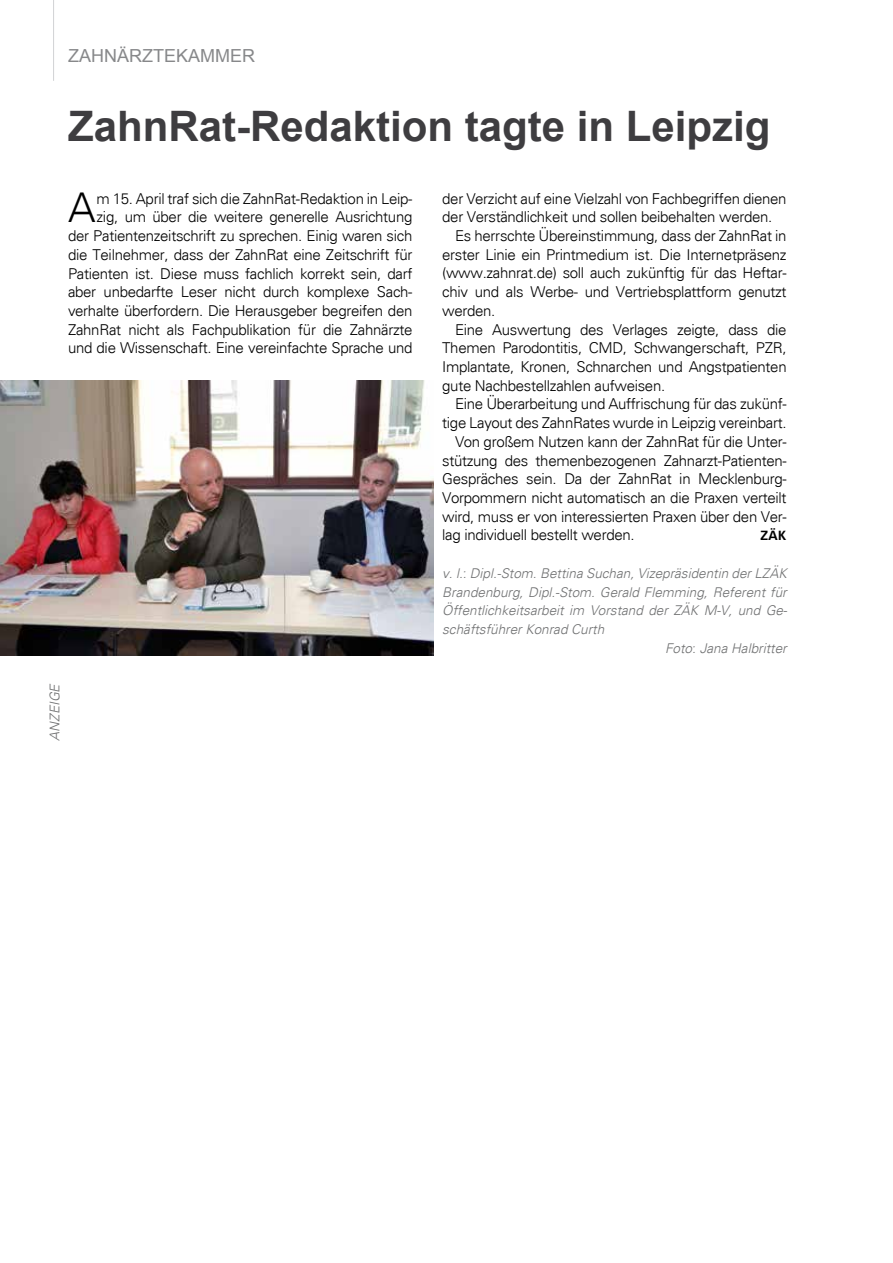
<style>
.page{position:relative;width:893px;height:1263px;background:#fff}
.page>*{position:absolute;margin:0;border:0;box-sizing:border-box;transform-origin:0 0}
.t1{font:700 42px "Arial";color:#3e3d40}
.t2{font:300 41.1px "Univers";color:#000}
.t3{font:18px "Arial";color:#87888a}
.t4{font:300 15px/18.8px "Univers";letter-spacing:-.02em;color:#000;text-align:right}
.t5{font:italic 300 13.5px "Univers";color:#707172}
.t6{font:700 13.5px "Univers";color:#000}
</style>
<div class="page">
<hr style="left:53px;top:0;width:1px;height:81px;background:#d1d2d4">
<img style="left:0;top:381px;width:434px;height:274px">
<p class="t3" style="left:68px;top:44px;width:189px">ZAHNÄRZTEKAMMER</p>
<h1 class="t1" style="left:68px;top:99px;width:704px">ZahnRat-Redaktion tagte in Leipzig</h1>
<h2 class="t2" style="left:68px;top:183px;width:29px">A</h2>
<p class="t4" style="left:68px;top:189px;width:346px">m 15. April traf sich die ZahnRat-Redaktion in Leip-<br>zig, um über die weitere generelle Ausrichtung<br>der Patientenzeitschrift zu sprechen. Einig waren sich die Teilnehmer, dass der ZahnRat eine Zeitschrift für Patienten ist. Diese muss fachlich korrekt sein, darf aber unbedarfte Leser nicht durch komplexe Sach&shy;verhalte überfordern. Die Herausgeber begreifen den ZahnRat nicht als Fachpublikation für die Zahnärzte und die Wissenschaft. Eine vereinfachte Sprache und</p>
<p class="t4" style="left:442px;top:189px;width:346px">der Verzicht auf eine Vielzahl von Fachbegriffen dienen</p>
<p class="t4" style="left:442px;top:208px;width:332px">der Verständlichkeit und sollen beibehalten werden.</p>
<p class="t4" style="left:455px;top:226px;width:333px">Es herrschte Übereinstimmung, dass der ZahnRat in</p>
<p class="t4" style="left:442px;top:245px;width:346px">erster Linie ein Printmedium ist. Die Internetpräsenz</p>
<p class="t4" style="left:442px;top:264px;width:346px">(www.zahnrat.de) soll auch zukünftig für das Heftar-</p>
<p class="t4" style="left:442px;top:282px;width:346px">chiv und als Werbe- und Vertriebsplattform genutzt</p>
<p class="t4" style="left:442px;top:301px;width:55px">werden.</p>
<p class="t4" style="left:455px;top:320px;width:333px">Eine Auswertung des Verlages zeigte, dass die</p>
<p class="t4" style="left:442px;top:339px;width:346px">Themen Parodontitis, CMD, Schwangerschaft, PZR,</p>
<p class="t4" style="left:442px;top:357px;width:346px">Implantate, Kronen, Schnarchen und Angstpatienten</p>
<p class="t4" style="left:442px;top:376px;width:224px">gute Nachbestellzahlen aufweisen.</p>
<p class="t4" style="left:455px;top:395px;width:333px">Eine Überarbeitung und Auffrischung für das zukünf-</p>
<p class="t4" style="left:442px;top:413px;width:346px">tige Layout des ZahnRates wurde in Leipzig vereinbart.</p>
<p class="t4" style="left:455px;top:432px;width:333px">Von großem Nutzen kann der ZahnRat für die Unter-</p>
<p class="t4" style="left:442px;top:451px;width:346px">stützung des themenbezogenen Zahnarzt-Patienten-</p>
<p class="t4" style="left:442px;top:470px;width:346px">Gespräches sein. Da der ZahnRat in Mecklenburg-</p>
<p class="t4" style="left:442px;top:488px;width:346px">Vorpommern nicht automatisch an die Praxen verteilt</p>
<p class="t4" style="left:442px;top:507px;width:346px">wird, muss er von interessierten Praxen über den Ver-</p>
<p class="t4" style="left:442px;top:526px;width:194px">lag individuell bestellt werden.</p>
<p class="t6" style="left:760px;top:527px;width:28px">ZÄK</p>
<p class="t5" style="left:442px;top:565px;width:346px">v. l.: Dipl.-Stom. Bettina Suchan, Vizepräsidentin der LZÄK</p>
<p class="t5" style="left:442px;top:584px;width:346px">Brandenburg, Dipl.-Stom. Gerald Flemming, Referent für</p>
<p class="t5" style="left:442px;top:602px;width:347px">Öffentlichkeitsarbeit im Vorstand der ZÄK M-V, und Ge-</p>
<p class="t5" style="left:442px;top:621px;width:164px">schäftsführer Konrad Curth</p>
<p class="t5" style="left:665px;top:640px;width:123px">Foto: Jana Halbritter</p>
<p class="t5" style="left:47px;top:741px;width:59px;rotate:-90deg">ANZEIGE</p>
</div>
